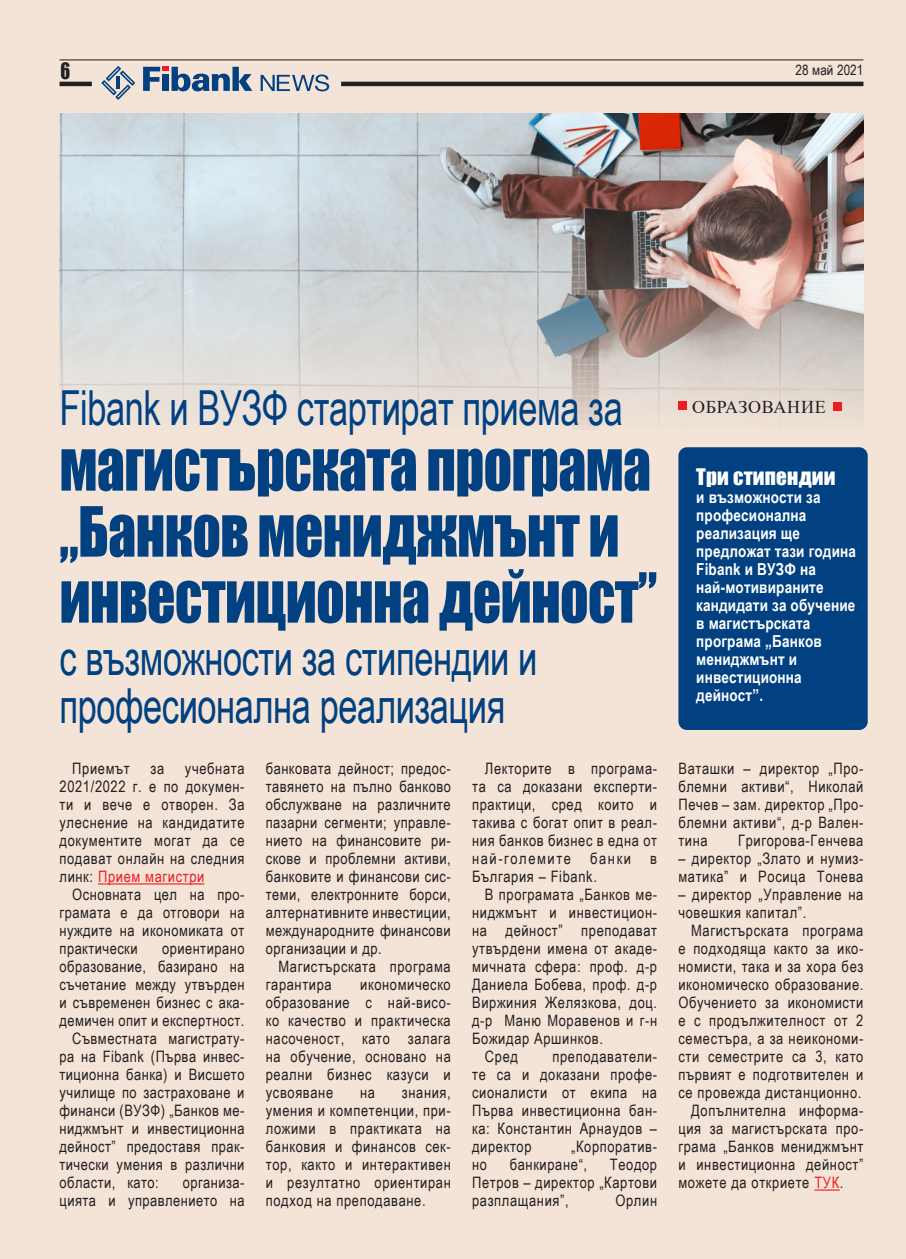
<style>
.page{position:relative;width:906px;height:1259px;background:#f4e4d7}
.page>*{position:absolute;margin:0;border:0;box-sizing:border-box;transform-origin:0 0}
.Big_titles__p1{font:63.75px/66px "Impact";letter-spacing:-.01em;color:#014081;scale:.87 1}
.Help_Titles{font:48.3px/48px "Arial Narrow";letter-spacing:-.01em;color:#014081;scale:.87 1}
.Big_titles__p1-2{font:48.3px "Arial Narrow";letter-spacing:-.01em;color:#014081;scale:.87 1}
.Utility_Sans{font:21px "Impact";letter-spacing:.01em;color:#fff}
.t1{font:20.7px "Impact";color:#231f20;scale:.87 1}
.Utility_Serif{font:18px "Times New Roman";letter-spacing:.04em;color:#231f20}
.Utility_Sans-2{font:700 16.5px/18px "Arial Narrow";letter-spacing:.01em;color:#fff}
.answers__no_space{font:15.75px/18px "Arial Narrow";letter-spacing:.04em;color:#231f20;text-align:justify}
.t2{font:14.25px "Arial Narrow";letter-spacing:.01em;color:#231f20}
.s1{color:#ee1d23}
</style>
<div class="page">
<hr style="left:60px;top:60px;width:803px;height:1px;background:#231f20">
<hr style="left:341px;top:82px;width:522px;height:4px;background:#231f20">
<hr style="left:60px;top:82px;width:32px;height:4px;background:#231f20">
<svg style="left:143px;top:67px;width:109px;height:24px"></svg>
<svg style="left:261px;top:74px;width:68px;height:17px"></svg>
<svg style="left:101px;top:66px;width:34px;height:34px"></svg>
<img style="left:60px;top:113px;width:803px;height:314px">
<div style="left:678px;top:401px;width:8px;height:9px;background:#ee1d23"></div>
<div style="left:833px;top:402px;width:8px;height:8px;background:#ee1d23"></div>
<hr style="left:98px;top:883px;width:106px;height:1px;background:#ee1d23">
<svg style="left:814px;top:1189px;width:26px;height:1px"></svg>
<div style="left:678px;top:447px;width:189px;height:283px;background:#014081;border-radius:9px"></div>
<h3 class="t1" style="left:60px;top:54px;width:13px">6</h3>
<p class="t2" style="left:795px;top:60px;width:69px">28 май 2021</p>
<p class="Big_titles__p1-2" style="left:60px;top:372px;width:649px">Fibank и ВУЗФ стартират приема за</p>
<p class="Big_titles__p1" style="left:60px;top:431px;width:688px">магистърската програма „Банков мениджмънт и инвестиционна дейност”</p>
<p class="Help_Titles" style="left:60px;top:632px;width:551px">с възможности за стипендии и професионална реализация</p>
<p class="answers__no_space" style="left:60px;top:759px;width:186px;text-indent:125px">учебната 2021/2022 г. е по докумен&shy;ти и вече е отворен. За улеснение на кандидатите документите могат да се подават онлайн на следния линк: <span class="s1">Прием магистри</span></p>
<p class="answers__no_space" style="left:60px;top:885px;width:186px;text-indent:13px">Основната цел на про&shy;грамата е да отговори на нуждите на икономиката от практически</p>
<p class="answers__no_space" style="left:72px;top:759px;width:59px">Приемът</p>
<p class="answers__no_space" style="left:150px;top:759px;width:15px">за</p>
<p class="answers__no_space" style="left:60px;top:939px;width:186px;text-indent:102px">ориентирано образование, базирано на съчетание между утвърден и съвременен бизнес с ака&shy;демичен опит и експертност.</p>
<p class="answers__no_space" style="left:60px;top:1029px;width:186px;text-indent:13px">Съвместната магистрату&shy;ра на Fibank (Първа инвес&shy;тиционна банка) и Висшето училище по застраховане и финанси (ВУЗФ) „Банков ме&shy;ниджмънт и инвестиционна дейност” предоставя прак&shy;тически умения в различни области, като:</p>
<p class="answers__no_space" style="left:60px;top:1173px;width:186px;text-align:right">организа-<br>цията и управлението на</p>
<p class="answers__no_space" style="left:266px;top:759px;width:186px">банковата дейност; предос&shy;тавянето на пълно банково обслужване на различните пазарни сегменти; управле&shy;нието на финансовите ри&shy;скове и проблемни активи, банковите и финансови сис&shy;теми, електронните борси, алтернативните инвестиции, международните финансови организации и др.</p>
<p class="answers__no_space" style="left:266px;top:957px;width:186px;text-indent:13px">Магистърската програма гарантира</p>
<p class="answers__no_space" style="left:266px;top:975px;width:186px;text-indent:94px">икономическо образование с най-висо&shy;ко качество и практическа насоченост, като залага на обучение, основано на реални бизнес казуси и усвояване</p>
<p class="answers__no_space" style="left:266px;top:1083px;width:186px;text-indent:136px">знания, умения и компетенции, при&shy;ложими в практиката на банковия и финансов сек&shy;тор, както и интерактивен и резултатно ориентиран подход на преподаване.</p>
<p class="answers__no_space" style="left:360px;top:1083px;width:16px">на</p>
<p class="answers__no_space" style="left:472px;top:759px;width:186px;text-indent:13px">Лекторите в програма&shy;та са доказани експерти&shy;практици, сред които и такива с богат опит в реал&shy;ния банков бизнес в една от най-големите банки в България – Fibank.</p>
<p class="answers__no_space" style="left:472px;top:885px;width:186px;text-indent:13px">В програмата „Банков ме&shy;ниджмънт и инвестицион&shy;на дейност” преподават утвърдени имена от акаде&shy;мичната сфера: проф. д-р Даниела Бобева, проф. д-р Виржиния Желязкова, доц. д-р Маню Моравенов и г-н Божидар Аршинков.</p>
<p class="answers__no_space" style="left:485px;top:1047px;width:35px">Сред</p>
<p class="answers__no_space" style="left:472px;top:1047px;width:186px;text-indent:80px">преподаватели&shy;те са и доказани профе&shy;сионалисти от екипа на Първа инвестиционна бан&shy;ка: Константин Арнаудов – директор</p>
<p class="answers__no_space" style="left:571px;top:1137px;width:87px">„Корпоратив-</p>
<p class="answers__no_space" style="left:472px;top:1155px;width:16px">но</p>
<p class="answers__no_space" style="left:510px;top:1155px;width:79px">банкиране“,</p>
<p class="answers__no_space" style="left:472px;top:1155px;width:186px;text-indent:138px">Теодор Петров – директор „Картови разплащания”,</p>
<p class="answers__no_space" style="left:615px;top:1191px;width:43px">Орлин</p>
<p class="Utility_Serif" style="left:692px;top:394px;width:135px">ОБРАЗОВАНИЕ</p>
<p class="Utility_Sans" style="left:696px;top:460px;width:141px">Три стипендии</p>
<p class="Utility_Sans-2" style="left:696px;top:487px;width:161px">и възможности за професионална реализация ще предложат тази година<br>Fibank и ВУЗФ на най-мотивираните кандидати за обучение в магистърската програма „Банков мениджмънт и инвестиционна дейност”.</p>
<p class="answers__no_space" style="left:678px;top:759px;width:186px">Ваташки – директор „Про&shy;блемни активи“, Николай Печев – зам. директор „Про&shy;блемни активи“, д-р Вален&shy;тина</p>
<p class="answers__no_space" style="left:738px;top:831px;width:127px">Григорова-Генчева</p>
<p class="answers__no_space" style="left:678px;top:849px;width:186px">– директор „Злато и нумиз&shy;матика” и Росица Тонева</p>
<p class="answers__no_space" style="left:678px;top:885px;width:186px">– директор „Управление на човешкия капитал”.</p>
<p class="answers__no_space" style="left:678px;top:921px;width:186px;text-indent:13px">Магистърската програма е подходяща както за ико&shy;номисти, така и за хора без икономическо образование.<br>Обучението за икономисти е с продължителност от 2 семестъра, а за неикономи&shy;сти семестрите са 3, като първият е подготвителен и се провежда дистанционно.</p>
<p class="answers__no_space" style="left:678px;top:1101px;width:186px;text-indent:13px">Допълнителна информа&shy;ция за магистърската про&shy;грама „Банков мениджмънт и инвестиционна дейност” можете да откриете <span class="s1">ТУК</span>.</p>
</div>
